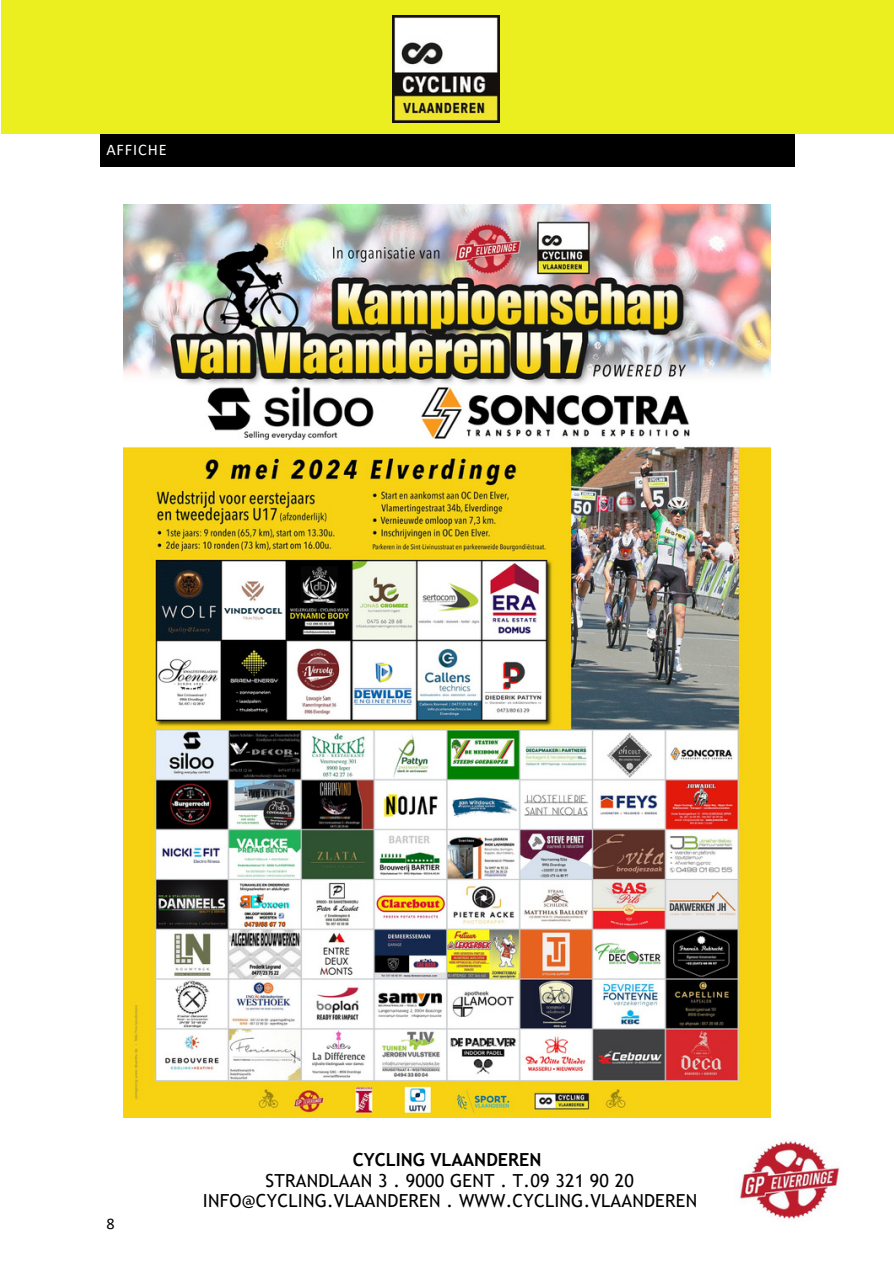
<style>
.page{position:relative;width:894px;height:1264px;background:#fff}
.page>*{position:absolute;margin:0;border:0;box-sizing:border-box;transform-origin:0 0}
.t1{font:18px/20.2px "Trebuchet MS";letter-spacing:.01em;color:#000;text-align:center}
.t2{font:700 18px "Trebuchet MS";color:#000}
.t3{font:16.2px "Calibri";letter-spacing:.055em;color:#fff}
.t4{font:16.2px "Calibri";color:#000}
</style>
<div class="page">
<div style="left:1px;top:0;width:892px;height:134px;background:#ebef20"></div>
<img style="left:392px;top:15px;width:107px;height:107px">
<img style="left:726px;top:1117px;width:114px;height:102px">
<div style="left:105px;top:139px;width:684px;height:23px;background:#000"></div>
<svg style="left:100px;top:134px;width:5px;height:5px"></svg>
<div style="left:105px;top:134px;width:684px;height:5px;background:#000"></div>
<svg style="left:789px;top:134px;width:5px;height:5px"></svg>
<svg style="left:100px;top:162px;width:5px;height:4px"></svg>
<hr style="left:105px;top:162px;width:684px;height:4px;background:#000">
<svg style="left:789px;top:162px;width:5px;height:4px"></svg>
<div style="left:100px;top:139px;width:5px;height:23px;background:#000"></div>
<div style="left:789px;top:139px;width:5px;height:23px;background:#000"></div>
<img style="left:124px;top:205px;width:646px;height:912px">
<p class="t3" style="left:106px;top:142px;width:62px">AFFICHE</p>
<p class="t4" style="left:106px;top:1216px;width:10px">8</p>
<p class="t2" style="left:353px;top:1149px;width:190px">CYCLING VLAANDEREN</p>
<p class="t1" style="left:203px;top:1170px;width:495px">STRANDLAAN 3 . 9000 GENT . T.09 321 90 20<br>INFO@CYCLING.VLAANDEREN . WWW.CYCLING.VLAANDEREN</p>
</div>
